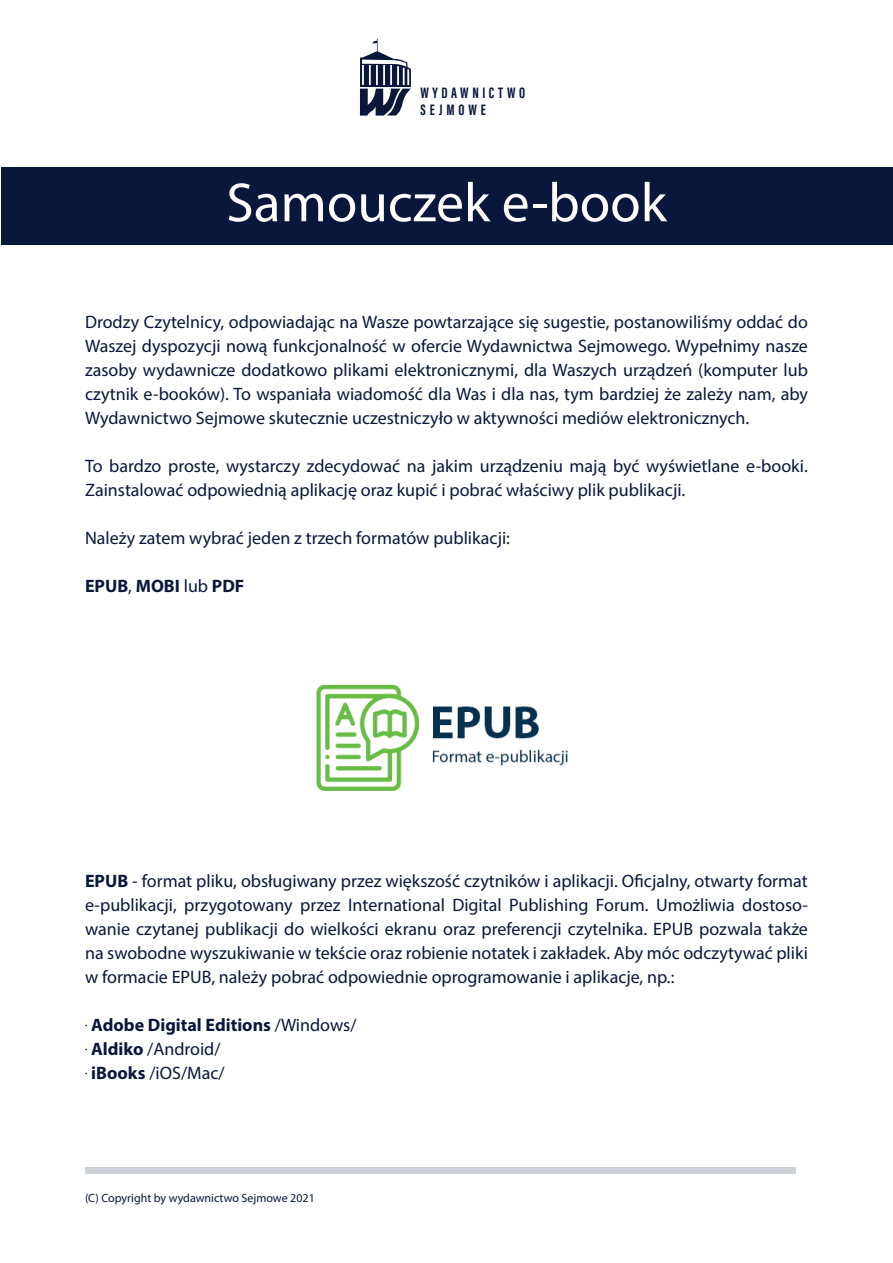
<style>
.page{position:relative;width:893px;height:1263px;background:#fff}
.page>*{position:absolute;margin:0;border:0;box-sizing:border-box;transform-origin:0 0}
.t1{font:55.5px "Myriad Pro";color:#fff}
.t2{font:18px/24px "Myriad Pro";color:#09173a;text-align:justify}
.t3{font:700 18px/24px "Myriad Pro";color:#09173a}
.t4{font:700 15.6px/16.6px "Acumin Pro Extra Cond";letter-spacing:.24em;color:#09173a}
.t5{font:12px "Myriad Pro";color:#09173a}
.s1{font-weight:400}
.s2{font-weight:700}
</style>
<div class="page">
<svg style="left:360px;top:39px;width:51px;height:77px"></svg>
<div style="left:85px;top:1167px;width:711px;height:7px;background:#ced1d8"></div>
<div style="left:1px;top:168px;width:891px;height:77px;background:#09173a"></div>
<img style="left:316px;top:684px;width:252px;height:107px">
<p class="t4" style="left:420px;top:85px;width:106px">WYDAWNICTWO<br>SEJMOWE</p>
<h1 class="t1" style="left:226px;top:168px;width:442px">Samouczek e-book</h1>
<p class="t2" style="left:85px;top:310px;width:724px">Drodzy Czytelnicy, odpowiadając na Wasze powtarzające się sugestie, postanowiliśmy oddać do Waszej dyspozycji nową funkcjonalność w ofercie Wydawnictwa Sejmowego. Wypełnimy nasze zasoby wydawnicze dodatkowo plikami elektronicznymi, dla Waszych urządzeń (komputer lub czytnik e-booków). To wspaniała wiadomość dla Was i dla nas, tym bardziej że zależy nam, aby Wydawnictwo Sejmowe skutecznie uczestniczyło w aktywności mediów elektronicznych.</p>
<p class="t2" style="left:85px;top:454px;width:724px">To bardzo proste, wystarczy zdecydować na jakim urządzeniu mają być wyświetlane e-booki.<br>Zainstalować odpowiednią aplikację oraz kupić i pobrać właściwy plik publikacji.</p>
<p class="t2" style="left:85px;top:526px;width:426px">Należy zatem wybrać jeden z trzech formatów publikacji:</p>
<p class="t3" style="left:85px;top:573px;width:161px">EPUB<span class="s1">,</span> MOBI <span class="s1">lub</span> PDF</p>
<p class="t2" style="left:85px;top:869px;width:724px"><span class="s2">EPUB</span> - format pliku, obsługiwany przez większość czytników i aplikacji. Oficjalny, otwarty format e-publikacji, przygotowany przez International Digital Publishing Forum. Umożliwia dostoso&shy;wanie czytanej publikacji do wielkości ekranu oraz preferencji czytelnika. EPUB pozwala także na swobodne wyszukiwanie w tekście oraz robienie notatek i zakładek. Aby móc odczytywać pliki w formacie EPUB, należy pobrać odpowiednie oprogramowanie i aplikacje, np.:</p>
<p class="t3" style="left:85px;top:1013px;width:273px"><span class="s1">.</span> Adobe Digital Editions <span class="s1">/Windows/ .</span> Aldiko <span class="s1">/Android/<br>.</span> iBooks <span class="s1">/iOS/Mac/</span></p>
<p class="t5" style="left:85px;top:1190px;width:231px">(C) Copyright by wydawnictwo Sejmowe 2021</p>
</div>
